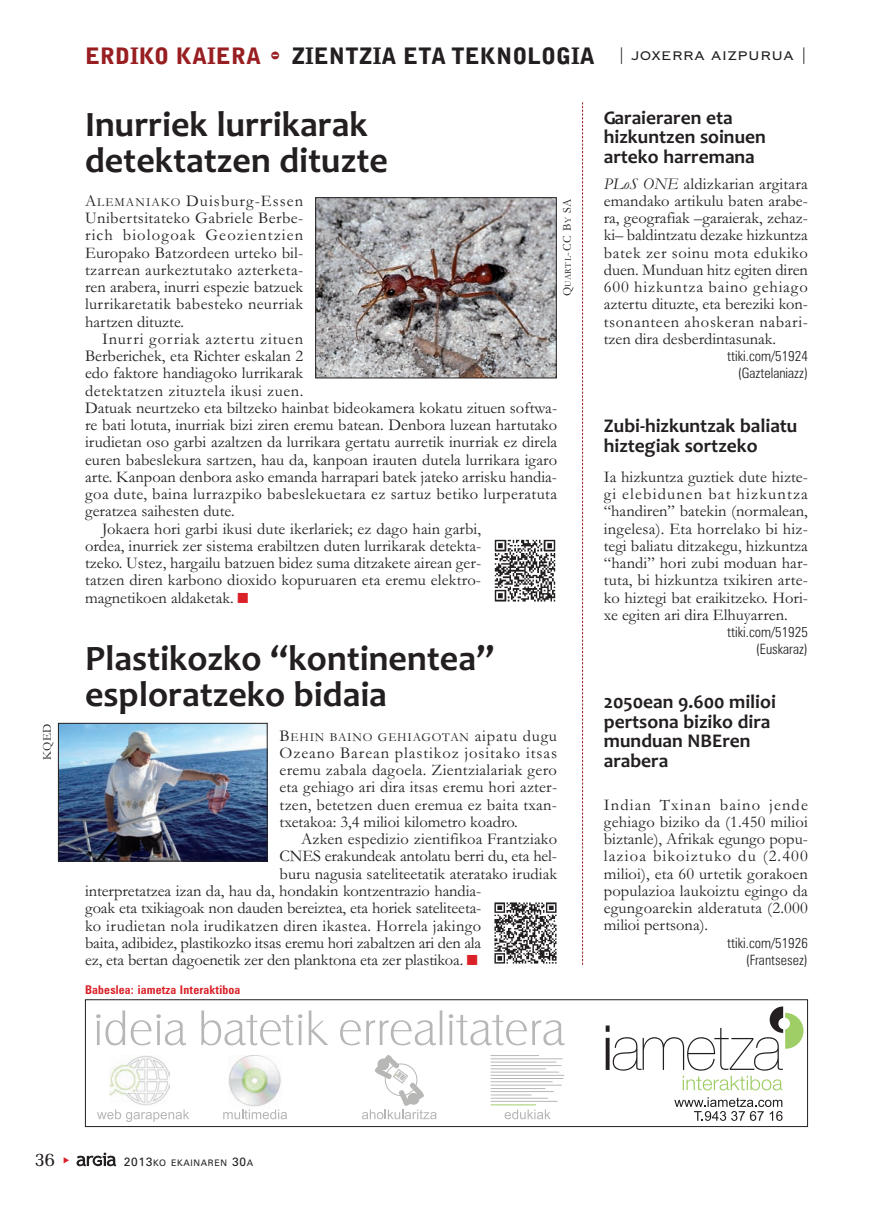
<style>
.page{position:relative;width:893px;height:1212px;background:#fff}
.page>*{position:absolute;margin:0;border:0;box-sizing:border-box;transform-origin:0 0}
.t1{font:700 36px/36px "Candara";color:#231f20}
.t2{font:900 22.5px "Bell Gothic Std";color:#231f20}
.t3{font:700 19.5px/19.5px "Candara";color:#231f20}
.t4{font:19.5px "Memoir";color:#231f20}
.t5{font:16.5px/17.2px "Garamond";color:#231f20;text-align:justify}
.t6{font:16.5px "Garamond";letter-spacing:.025em;color:#231f20}
.t7{font:16.5px "Garamond";letter-spacing:.02em;color:#231f20}
.t8{font:16.5px "Garamond";letter-spacing:.03em;color:#231f20}
.t9{font:16.5px "Garamond";letter-spacing:.05em;color:#231f20}
.t10{font:300 condensed 14.25px/17.2px "Zurich BT";color:#231f20;text-align:right}
.t11{font:12.3px "Garamond";letter-spacing:.065em;color:#231f20}
.t12{font:700 condensed 12px "Zurich BT";letter-spacing:.015em;color:#da2128}
.t13{font:12px "Garamond";letter-spacing:.045em;color:#231f20}
.t14{font:9px "Zurich BT";letter-spacing:.075em;color:#231f20}
.s1{color:#981e21}
.s2{font-family:"Bodiac";font-weight:400;color:#981e21}
.s3{font-size:12.3px}
.s4{color:#da2128}
.s5{font-size:9px}
.s6{font-size:16.5px}
.s7{font-style:italic}
.s8{font-size:12px}
</style>
<div class="page">
<svg style="left:606px;top:1006px;width:197px;height:84px"></svg>
<svg style="left:96px;top:1010px;width:29px;height:35px"></svg>
<svg style="left:131px;top:1014px;width:55px;height:31px"></svg>
<svg style="left:201px;top:1010px;width:101px;height:35px"></svg>
<svg style="left:309px;top:1010px;width:19px;height:35px"></svg>
<svg style="left:340px;top:1010px;width:102px;height:35px"></svg>
<svg style="left:449px;top:1014px;width:115px;height:31px"></svg>
<img style="left:229px;top:1055px;width:52px;height:52px">
<img style="left:109px;top:1055px;width:61px;height:50px">
<hr style="left:491px;top:1055px;width:48px;height:1px;background:#b7b7b6">
<hr style="left:491px;top:1058px;width:71px;height:1px;background:#b7b7b6">
<hr style="left:491px;top:1062px;width:65px;height:1px;background:#b7b7b6">
<hr style="left:491px;top:1065px;width:70px;height:1px;background:#b7b7b6">
<hr style="left:491px;top:1068px;width:55px;height:1px;background:#b7b7b6">
<hr style="left:491px;top:1072px;width:68px;height:1px;background:#b7b7b6">
<hr style="left:491px;top:1075px;width:73px;height:1px;background:#b7b7b6">
<hr style="left:491px;top:1078px;width:72px;height:1px;background:#b7b7b6">
<hr style="left:491px;top:1081px;width:62px;height:1px;background:#b7b7b6">
<hr style="left:491px;top:1085px;width:71px;height:1px;background:#b7b7b6">
<hr style="left:491px;top:1088px;width:54px;height:1px;background:#b7b7b6">
<hr style="left:491px;top:1091px;width:63px;height:1px;background:#b7b7b6">
<hr style="left:491px;top:1094px;width:40px;height:1px;background:#b7b7b6">
<hr style="left:491px;top:1098px;width:57px;height:1px;background:#b7b7b6">
<hr style="left:491px;top:1101px;width:67px;height:1px;background:#b7b7b6">
<hr style="left:491px;top:1104px;width:45px;height:1px;background:#9fce66">
<svg style="left:674px;top:1097px;width:108px;height:24px"></svg>
<svg style="left:97px;top:1109px;width:92px;height:13px"></svg>
<svg style="left:223px;top:1109px;width:64px;height:10px"></svg>
<svg style="left:505px;top:1109px;width:46px;height:10px"></svg>
<svg style="left:362px;top:1055px;width:75px;height:64px"></svg>
<div style="left:85px;top:999px;width:723px;height:128px;border:1px solid #231f20"></div>
<svg style="left:77px;top:1152px;width:39px;height:14px"></svg>
<svg style="left:582px;top:102px;width:1px;height:863px"></svg>
<img style="left:317px;top:199px;width:238px;height:177px">
<div style="left:315px;top:197px;width:242px;height:181px;border:1px solid #231f20"></div>
<img style="left:494px;top:539px;width:62px;height:63px">
<img style="left:60px;top:725px;width:206px;height:134px">
<div style="left:58px;top:723px;width:210px;height:138px;border:1px solid #231f20"></div>
<img style="left:494px;top:902px;width:63px;height:62px">
<p class="t13" style="left:43px;top:760px;width:38px;rotate:-90deg">KQED</p>
<h2 class="t2" style="left:85px;top:48px;width:724px"><span class="s1">ERDIKO KAIERA</span> <span class="s2">-</span> ZIENTZIA ETA TEKNOLOGIA <sup>|</sup> <sup>JOXERRA</sup> <sup>AIZPURUA</sup> <sup>|</sup></h2>
<h1 class="t1" style="left:85px;top:110px;width:304px">Inurriek lurrikarak detektatzen dituzte</h1>
<p class="t5" style="left:85px;top:194px;width:220px">A<span class="s3">LEMANIAKO</span> Duisburg-Essen Unibertsitateko Gabriele Berbe&shy;rich biologoak Geozientzien Europako Batzordeen urteko bil&shy;tzarrean aurkeztutako azterketa&shy;ren arabera, inurri espezie batzuek lurrikaretatik babesteko neurriak hartzen dituzte.</p>
<p class="t9" style="left:102px;top:333px;width:203px">Inurri gorriak aztertu zituen</p>
<p class="t5" style="left:85px;top:349px;width:220px">Berberichek, eta Richter eskalan 2</p>
<p class="t5" style="left:85px;top:366px;width:220px">edo faktore handiagoko lurrikarak</p>
<p class="t8" style="left:85px;top:385px;width:220px">detektatzen zituztela ikusi zuen.</p>
<p class="t5" style="left:85px;top:401px;width:474px">Datuak neurtzeko eta biltzeko hainbat bideokamera kokatu zituen softwa-</p>
<p class="t5" style="left:85px;top:418px;width:474px">re bati lotuta, inurriak bizi ziren eremu batean. Denbora luzean hartutako</p>
<p class="t5" style="left:85px;top:435px;width:474px">irudietan oso garbi azaltzen da lurrikara gertatu aurretik inurriak ez direla</p>
<p class="t5" style="left:85px;top:453px;width:474px">euren babeslekura sartzen, hau da, kanpoan irauten dutela lurrikara igaro</p>
<p class="t5" style="left:85px;top:470px;width:474px">arte. Kanpoan denbora asko emanda harrapari batek jateko arrisku handia-</p>
<p class="t6" style="left:85px;top:488px;width:474px">goa dute, baina lurrazpiko babeslekuetara ez sartuz betiko lurperatuta</p>
<p class="t5" style="left:85px;top:504px;width:151px">geratzea saihesten dute.</p>
<p class="t5" style="left:102px;top:522px;width:381px">Jokaera hori garbi ikusi dute ikerlariek; ez dago hain garbi,</p>
<p class="t5" style="left:85px;top:539px;width:398px">ordea, inurriek zer sistema erabiltzen duten lurrikarak detekta-</p>
<p class="t5" style="left:85px;top:556px;width:398px">tzeko. Ustez, hargailu batzuen bidez suma ditzakete airean ger-</p>
<p class="t5" style="left:85px;top:573px;width:398px">tatzen diren karbono dioxido kopuruaren eta eremu elektro-</p>
<p class="t5" style="left:85px;top:591px;width:165px">magnetikoen aldaketak. <span class="s4">■</span></p>
<p class="t13" style="left:563px;top:296px;width:99px;rotate:-90deg">Q<span class="s5">UARTL</span>-CC B<span class="s5">Y</span> SA</p>
<h1 class="t1" style="left:85px;top:644px;width:411px">Plastikozko “kontinentea” esploratzeko bidaia</h1>
<p class="t11" style="left:280px;top:732px;width:279px"><span class="s6">B</span>EHIN BAINO GEHIAGOTAN <span class="s6">aipatu dugu</span></p>
<p class="t5" style="left:280px;top:746px;width:279px">Ozeano Barean plastikoz jositako itsas eremu zabala dagoela. Zientzialariak gero eta gehiago ari dira itsas eremu hori azter&shy;tzen, betetzen duen eremua ez baita txan&shy;txetakoa: 3,4 milioi kilometro koadro.</p>
<p class="t5" style="left:301px;top:832px;width:258px">Azken espedizio zientifikoa Frantziako</p>
<p class="t5" style="left:280px;top:849px;width:279px">CNES erakundeak antolatu berri du, eta hel-</p>
<p class="t5" style="left:280px;top:867px;width:279px">buru nagusia sateliteetatik ateratako irudiak</p>
<p class="t5" style="left:85px;top:884px;width:398px">interpretatzea izan da, hau da, hondakin kontzentrazio handia-</p>
<p class="t5" style="left:85px;top:901px;width:398px">goak eta txikiagoak non dauden bereiztea, eta horiek sateliteeta-</p>
<p class="t7" style="left:85px;top:920px;width:398px">ko irudietan nola irudikatzen diren ikastea. Horrela jakingo</p>
<p class="t5" style="left:85px;top:936px;width:398px">baita, adibidez, plastikozko itsas eremu hori zabaltzen ari den ala</p>
<p class="t5" style="left:85px;top:953px;width:394px">ez, eta bertan dagoenetik zer den planktona eta zer plastikoa. <span class="s4">■</span></p>
<p class="t12" style="left:85px;top:985px;width:157px">Babeslea: iametza Interaktiboa</p>
<p class="t3" style="left:604px;top:110px;width:164px">Garaieraren eta hizkuntzen soinuen arteko harremana</p>
<p class="t5" style="left:604px;top:177px;width:206px"><span class="s7">PLoS ONE</span> aldizkarian argitara emandako artikulu baten arabe&shy;ra, geografiak –garaierak, zehaz&shy;ki– baldintzatu dezake hizkuntza batek zer soinu mota edukiko duen. Munduan hitz egiten diren 600 hizkuntza baino gehiago aztertu dituzte, eta bereziki kon&shy;tsonanteen ahoskeran nabari&shy;tzen dira desberdintasunak.</p>
<p class="t10" style="left:727px;top:349px;width:82px">ttiki.com/51924 (Gaztelaniazz)</p>
<p class="t3" style="left:604px;top:418px;width:195px">Zubi-hizkuntzak baliatu hiztegiak sortzeko</p>
<p class="t5" style="left:604px;top:470px;width:206px">Ia hizkuntza guztiek dute hizte&shy;gi elebidunen bat hizkuntza “handiren” batekin (normalean, ingelesa). Eta horrelako bi hiz&shy;tegi baliatu ditzakegu, hizkuntza “handi” hori zubi moduan har&shy;tuta, bi hizkuntza txikiren arte&shy;ko hiztegi bat eraikitzeko. Hori&shy;xe egiten ari dira Elhuyarren.</p>
<p class="t10" style="left:727px;top:625px;width:82px">ttiki.com/51925 (Euskaraz)</p>
<p class="t3" style="left:604px;top:694px;width:174px">2050ean 9.600 milioi pertsona biziko dira munduan NBEren arabera</p>
<p class="t5" style="left:604px;top:798px;width:206px">Indian Txinan baino jende gehiago biziko da (1.450 milioi biztanle), Afrikak egungo popu&shy;lazioa bikoiztuko du (2.400 milioi), eta 60 urtetik gorakoen populazioa laukoiztu egingo da egungoarekin alderatuta (2.000 milioi pertsona).</p>
<p class="t10" style="left:727px;top:935px;width:82px">ttiki.com/51926 (Frantsesez)</p>
<p class="t4" style="left:35px;top:1147px;width:22px">36</p>
<p class="t14" style="left:124px;top:1160px;width:131px"><span class="s8">2013</span>KO EKAINAREN <span class="s8">30</span>A</p>
</div>
